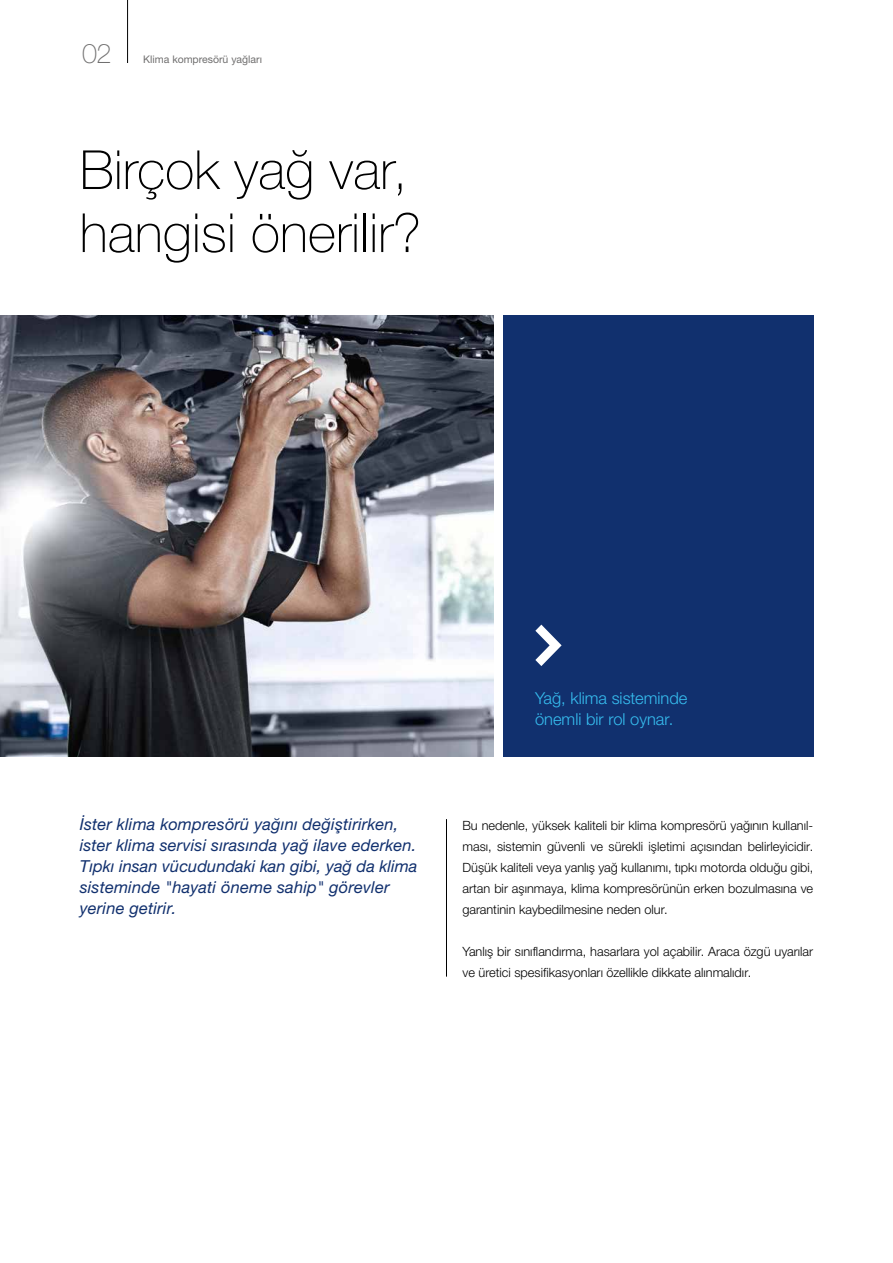
<style>
.page{position:relative;width:893px;height:1263px;background:#fff}
.page>*{position:absolute;margin:0;border:0;box-sizing:border-box;transform-origin:0 0}
.t1{font:100 54px/63px "Helvetica Neue LTW1 G";color:#000}
.t2{font:100 27px "Helvetica Neue LTW1 G";color:#706f6f}
.t3{font:italic 16.5px/21px "Helvetica Neue LTW1 G";letter-spacing:.01em;color:#11306e}
.t4{font:300 16.5px/21px "Helvetica Neue LTW1 G";color:#36bcee}
.t5{font:300 12.75px/21px "Helvetica Neue LTW1 G";color:#000;text-align:justify}
.t6{font:10.5px "Helvetica Neue LTW1 G";color:#706f6f}
</style>
<div class="page">
<img style="left:0;top:315px;width:493px;height:441px">
<hr style="left:127px;top:0;width:1px;height:63px;background:#000">
<hr style="left:446px;top:819px;width:1px;height:158px;background:#000">
<div style="left:503px;top:315px;width:310px;height:441px;background:#11306e"></div>
<svg style="left:535px;top:625px;width:27px;height:41px"></svg>
<h2 class="t2" style="left:82px;top:37px;width:31px">02</h2>
<p class="t6" style="left:143px;top:53px;width:120px">Klima kompresörü yağları</p>
<h1 class="t1" style="left:80px;top:139px;width:343px">Birçok yağ var, hangisi önerilir?</h1>
<p class="t4" style="left:535px;top:687px;width:154px">Yağ, klima sisteminde önemli bir rol oynar.</p>
<p class="t3" style="left:80px;top:813px;width:339px">İster klima kompresörü yağını değiştirirken, ister klima servisi sırasında yağ ilave ederken.<br>Tıpkı insan vücudundaki kan gibi, yağ da klima sisteminde "hayati öneme sahip" görevler yerine getirir.</p>
<p class="t5" style="left:462px;top:814px;width:352px">Bu nedenle, yüksek kaliteli bir klima kompresörü yağının kullanıl&shy;ması, sistemin güvenli ve sürekli işletimi açısından belirleyicidir.<br>Düşük kaliteli veya yanlış yağ kullanımı, tıpkı motorda olduğu gibi, artan bir aşınmaya, klima kompresörünün erken bozulmasına ve garantinin kaybedilmesine neden olur.</p>
<p class="t5" style="left:462px;top:940px;width:352px">Yanlış bir sınıflandırma, hasarlara yol açabilir. Araca özgü uyarılar ve üretici spesifikasyonları özellikle dikkate alınmalıdır.</p>
</div>
